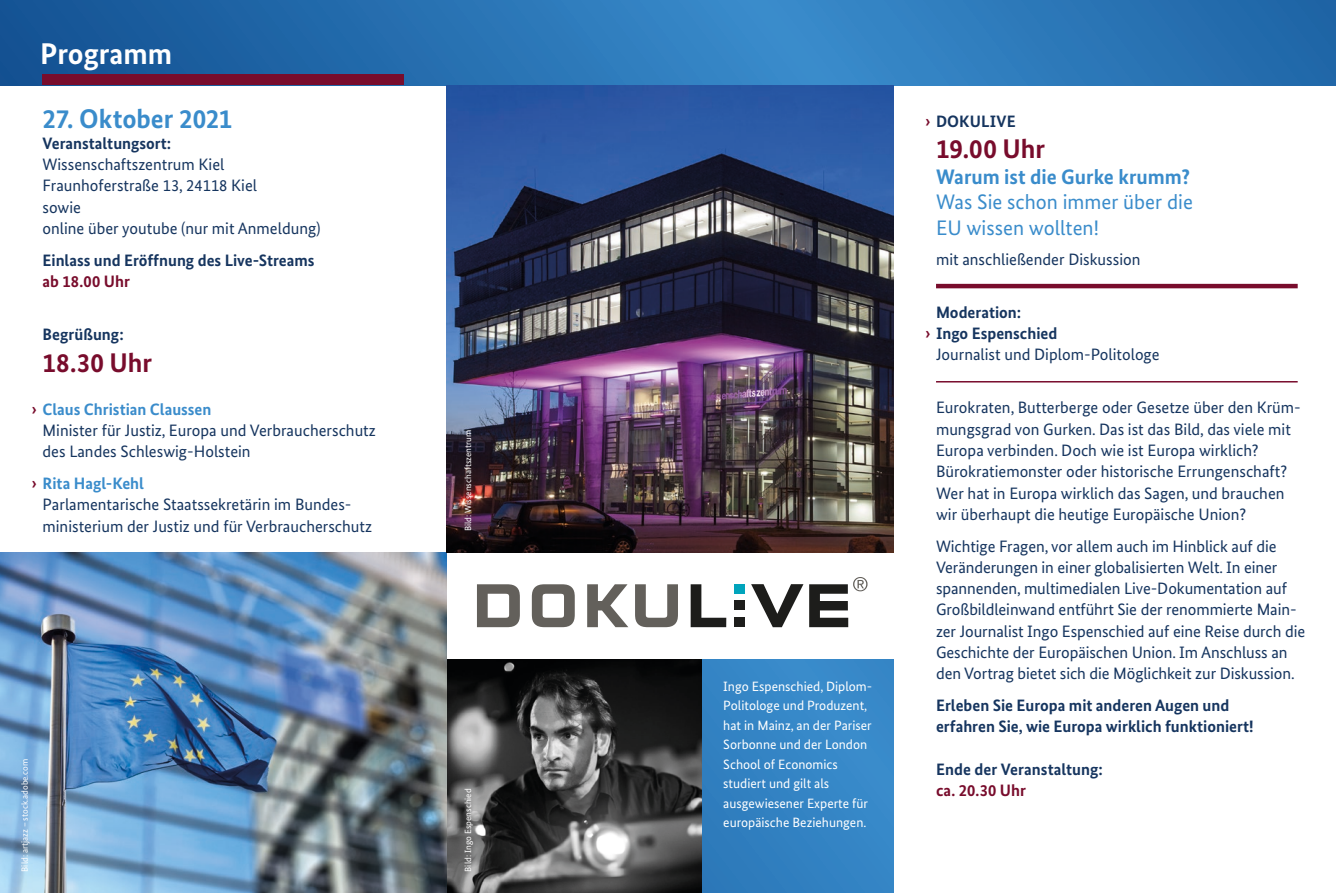
<style>
.page{position:relative;width:1336px;height:893px;background:#fff}
.page>*{position:absolute;margin:0;border:0;box-sizing:border-box;transform-origin:0 0}
.t1{font:700 30px "Bundes Sans";color:#fff}
.t2{font:700 27px "Bundes Sans";color:#780c2c}
.t3{font:700 27px "Bundes Sans";color:#3a8ccb}
.t4{font:21px/25.5px "Bundes Sans";color:#3a8ccb}
.t5{font:700 21px "Bundes Sans";color:#3a8ccb}
.t6{font:16.5px/21.3px "Bundes Sans";color:#16355f}
.t7{font:700 16.5px/21.3px "Bundes Sans";color:#16355f}
.t8{font:700 16.5px "Bundes Sans";letter-spacing:.005em;color:#780c2c}
.t9{font:13.5px/19.5px "Bundes Sans";color:#fff}
.t10{font:9px "Bundes Sans";color:#fff}
.s1{font-weight:700;color:#780c2c}
.s2{font-weight:700;color:#3a8ccb}
.s3{color:#780c2c}
</style>
<div class="page">
<svg style="left:0;top:0;width:1335px;height:85px;background:#2872b3"></svg>
<div style="left:43px;top:74px;width:361px;height:11px;background:#780c2c"></div>
<img style="left:446px;top:659px;width:256px;height:234px">
<div style="left:702px;top:659px;width:191px;height:234px;background:#3585c5"></div>
<div style="left:734px;top:584px;width:11px;height:9px;background:#00a4bc"></div>
<svg style="left:477px;top:584px;width:43px;height:43px"></svg>
<svg style="left:531px;top:584px;width:43px;height:43px"></svg>
<svg style="left:587px;top:584px;width:41px;height:43px"></svg>
<svg style="left:635px;top:584px;width:43px;height:43px"></svg>
<svg style="left:690px;top:584px;width:36px;height:43px"></svg>
<div style="left:734px;top:617px;width:11px;height:10px;background:#1d1d1b"></div>
<div style="left:734px;top:601px;width:11px;height:9px;background:#1d1d1b"></div>
<svg style="left:809px;top:577px;width:58px;height:50px"></svg>
<svg style="left:751px;top:584px;width:52px;height:43px"></svg>
<img style="left:0;top:553px;width:446px;height:340px">
<img style="left:446px;top:85px;width:447px;height:468px">
<hr style="left:935px;top:284px;width:362px;height:4px;background:#780c2c">
<hr style="left:935px;top:381px;width:362px;height:1px;background:#780c2c">
<h1 class="t1" style="left:40px;top:35px;width:133px">Programm</h1>
<h2 class="t3" style="left:43px;top:102px;width:191px">27. Oktober 2021</h2>
<p class="t7" style="left:43px;top:132px;width:130px">Veranstaltungsort:</p>
<p class="t6" style="left:43px;top:154px;width:280px">Wissenschaftszentrum Kiel<br>Fraunhoferstraße 13, 24118 Kiel<br>sowie<br>online über youtube (nur mit Anmeldung)</p>
<p class="t7" style="left:43px;top:249px;width:273px">Einlass und Eröffnung des Live-Streams</p>
<p class="t8" style="left:43px;top:271px;width:89px">ab 18.00 Uhr</p>
<p class="t7" style="left:43px;top:324px;width:83px">Begrüßung:</p>
<h2 class="t2" style="left:43px;top:346px;width:111px">18.30 Uhr</h2>
<p class="t6" style="left:43px;top:398px;width:335px;text-indent:-11px"><span class="s1">›</span> <span class="s2">Claus Christian Claussen<br></span>Minister für Justiz, Europa und Verbraucherschutz des Landes Schleswig-Holstein</p>
<p class="t6" style="left:43px;top:472px;width:331px;text-indent:-11px"><span class="s1">›</span> <span class="s2">Rita Hagl-Kehl<br></span>Parlamentarische Staatssekretärin im Bundes&shy;ministerium der Justiz und für Verbraucherschutz</p>
<p class="t10" style="left:462px;top:531px;width:103px;rotate:-90deg">Bild: Wissenschaftszentrum</p>
<p class="t10" style="left:19px;top:872px;width:115px;rotate:-90deg">Bild: artjazz – stock.adobe.com</p>
<p class="t10" style="left:462px;top:872px;width:85px;rotate:-90deg">Bild: Ingo Espenschied</p>
<p class="t9" style="left:723px;top:676px;width:150px">Ingo Espenschied, Diplom-<br>Politologe und Produzent, hat in Mainz, an der Pariser<br>Sorbonne und der London<br>School of Economics studiert und gilt als ausgewiesener Experte für europäische Beziehungen.</p>
<p class="t7" style="left:925px;top:110px;width:92px"><span class="s3">›</span> DOKULIVE</p>
<h2 class="t2" style="left:935px;top:133px;width:110px">19.00 Uhr</h2>
<p class="t5" style="left:935px;top:164px;width:256px">Warum ist die Gurke krumm?</p>
<p class="t4" style="left:935px;top:189px;width:258px">Was Sie schon immer über die<br>EU wissen wollten!</p>
<p class="t6" style="left:935px;top:248px;width:206px">mit anschließender Diskussion</p>
<p class="t7" style="left:935px;top:301px;width:87px">Moderation:</p>
<p class="t7" style="left:925px;top:323px;width:133px"><span class="s3">›</span> Ingo Espenschied</p>
<p class="t6" style="left:935px;top:344px;width:225px">Journalist und Diplom-Politologe</p>
<p class="t6" style="left:935px;top:397px;width:366px">Eurokraten, Butterberge oder Gesetze über den Krüm&shy;mungsgrad von Gurken. Das ist das Bild, das viele mit Europa verbinden. Doch wie ist Europa wirklich?<br>Bürokratiemonster oder historische Errungenschaft?<br>Wer hat in Europa wirklich das Sagen, und brauchen wir überhaupt die heutige Europäische Union?</p>
<p class="t6" style="left:935px;top:535px;width:370px">Wichtige Fragen, vor allem auch im Hinblick auf die Veränderungen in einer globalisierten Welt. In einer spannenden, multimedialen Live-Dokumentation auf Großbildleinwand entführt Sie der renommierte Main&shy;zer Journalist Ingo Espenschied auf eine Reise durch die Geschichte der Europäischen Union. Im Anschluss an den Vortrag bietet sich die Möglichkeit zur Diskussion.</p>
<p class="t7" style="left:935px;top:695px;width:319px">Erleben Sie Europa mit anderen Augen und erfahren Sie, wie Europa wirklich funktioniert!</p>
<p class="t7" style="left:935px;top:758px;width:168px">Ende der Veranstaltung:</p>
<p class="t8" style="left:935px;top:780px;width:92px">ca. 20.30 Uhr</p>
</div>
